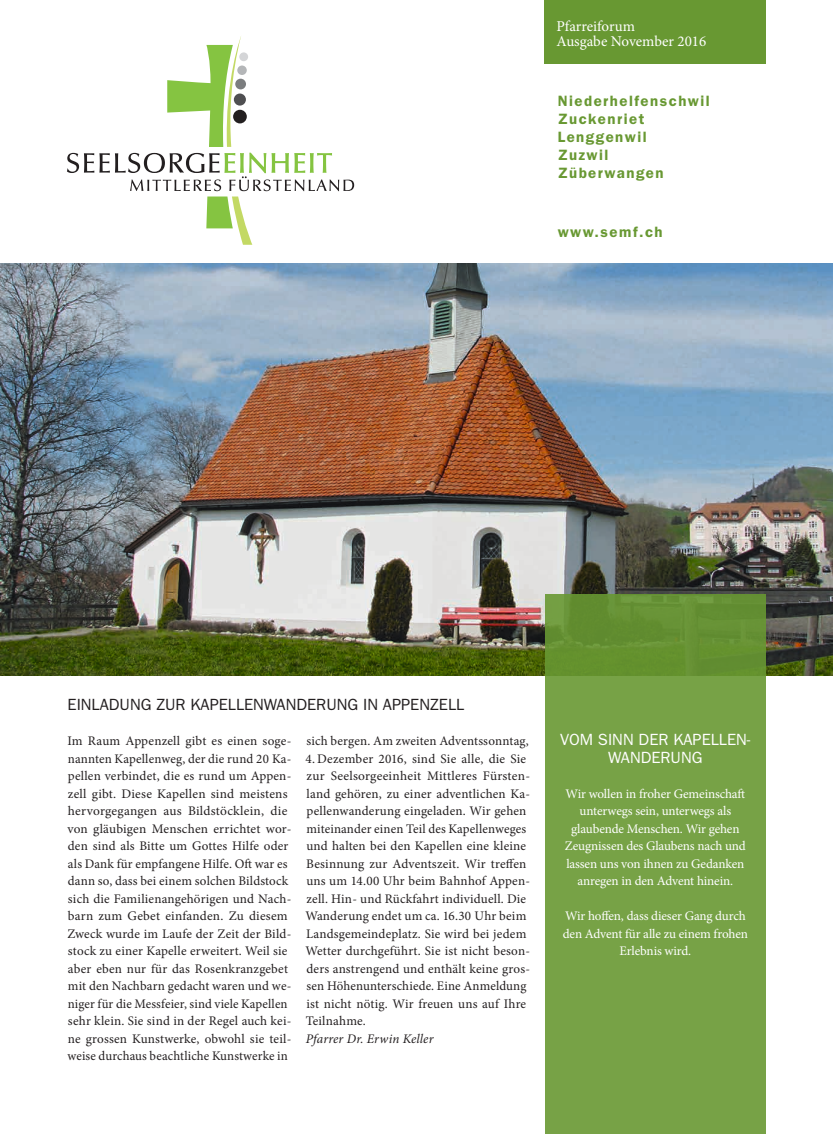
<style>
.page{position:relative;width:833px;height:1134px;background:#fff}
.page>*{position:absolute;margin:0;border:0;box-sizing:border-box;transform-origin:0 0}
.t1{font:16.25px "ITC Franklin Gothic Std";color:#231f20}
.t2{font:16.25px/17.5px "ITC Franklin Gothic Std";color:#fff;text-align:center}
.t3{font:600 15px/18px "ITC Franklin Gothic Std";letter-spacing:.1em;color:#689832}
.t4{font:15px/15px "Minion Pro";color:#fff}
.t5{font:13.12px/17.5px "Minion Pro";letter-spacing:.015em;color:#231f20}
.t6{font:13.12px/17.5px "Minion Pro";letter-spacing:-.01em;color:#fff;text-align:center}
.t7{font:italic 13.12px "Minion Pro";letter-spacing:.01em;color:#231f20}
</style>
<div class="page">
<img style="left:0;top:264px;width:833px;height:411px">
<div style="left:233px;top:110px;width:14px;height:13px;background:#231f20;border-radius:50%"></div>
<div style="left:234px;top:94px;width:12px;height:12px;background:#4f4f51;border-radius:50%"></div>
<div style="left:235px;top:79px;width:11px;height:10px;background:#7b7d7f;border-radius:50%"></div>
<div style="left:237px;top:66px;width:10px;height:9px;background:#b4b6b8;border-radius:50%"></div>
<div style="left:239px;top:52px;width:9px;height:9px;background:#d4d5d7;border-radius:50%"></div>
<svg style="left:167px;top:36px;width:74px;height:111px"></svg>
<svg style="left:67px;top:153px;width:287px;height:92px"></svg>
<div style="left:544px;top:0;width:221px;height:63px;background:#689832"></div>
<svg style="left:545px;top:594px;width:220px;height:540px;background:#749f43"></svg>
<p class="t4" style="left:556px;top:18px;width:151px">Pfarreiforum<br>Ausgabe November 2016</p>
<p class="t3" style="left:557px;top:92px;width:154px">Niederhelfenschwil<br>Zuckenriet<br>Lenggenwil<br>Zuzwil<br>Züberwangen</p>
<p class="t3" style="left:557px;top:222px;width:107px">www.semf.ch</p>
<p class="t1" style="left:68px;top:695px;width:398px">EINLADUNG ZUR KAPELLENWANDERUNG IN APPENZELL</p>
<p class="t5" style="left:67px;top:732px;width:225px">Im Raum Appenzell gibt es einen soge&shy;nannten Kapellenweg, der die rund 20 Ka&shy;pellen verbindet, die es rund um Appen&shy;zell gibt. Diese Kapellen sind meistens hervorgegangen aus Bildstöcklein, die von gläubigen Menschen errichtet wor&shy;den sind als Bitte um Gottes Hilfe oder als Dank für empfangene Hilfe. Oft war es dann so, dass bei einem solchen Bildstock sich die Familienangehörigen und Nach&shy;barn zum Gebet einfanden. Zu diesem Zweck wurde im Laufe der Zeit der Bild&shy;stock zu einer Kapelle erweitert. Weil sie aber eben nur für das Rosenkranzgebet mit den Nachbarn gedacht waren und we&shy;niger für die Messfeier, sind viele Kapellen sehr klein. Sie sind in der Regel auch kei&shy;ne grossen Kunstwerke, obwohl sie teil&shy;weise durchaus beachtliche Kunstwerke in</p>
<p class="t5" style="left:307px;top:732px;width:224px">sich bergen. Am zweiten Adventssonntag,</p>
<p class="t5" style="left:305px;top:750px;width:226px">4. Dezember 2016, sind Sie alle, die Sie zur Seelsorgeeinheit Mittleres Fürsten&shy;land gehören, zu einer adventlichen Ka&shy;pellenwanderung eingeladen. Wir gehen miteinander einen Teil des Kapellenweges und halten bei den Kapellen eine kleine Besinnung zur Adventszeit. Wir treffen uns um 14.00 Uhr beim Bahnhof Appen&shy;zell. Hin- und Rückfahrt individuell. Die Wanderung endet um ca. 16.30 Uhr beim Landsgemeindeplatz. Sie wird bei jedem Wetter durchgeführt. Sie ist nicht beson&shy;ders anstrengend und enthält keine gros&shy;sen Höhenunterschiede. Eine Anmeldung ist nicht nötig. Wir freuen uns auf Ihre Teilnahme.</p>
<p class="t7" style="left:306px;top:1029px;width:129px">Pfarrer Dr. Erwin Keller</p>
<p class="t2" style="left:560px;top:731px;width:192px">VOM SINN DER KAPELLEN-<br>WANDERUNG</p>
<p class="t6" style="left:565px;top:785px;width:182px">Wir wollen in froher Gemeinschaft unterwegs sein, unterwegs als glaubende Menschen. Wir gehen<br>Zeugnissen des Glaubens nach und lassen uns von ihnen zu Gedanken anregen in den Advent hinein.</p>
<p class="t6" style="left:563px;top:907px;width:187px">Wir hoffen, dass dieser Gang durch den Advent für alle zu einem frohen<br>Erlebnis wird.</p>
</div>
